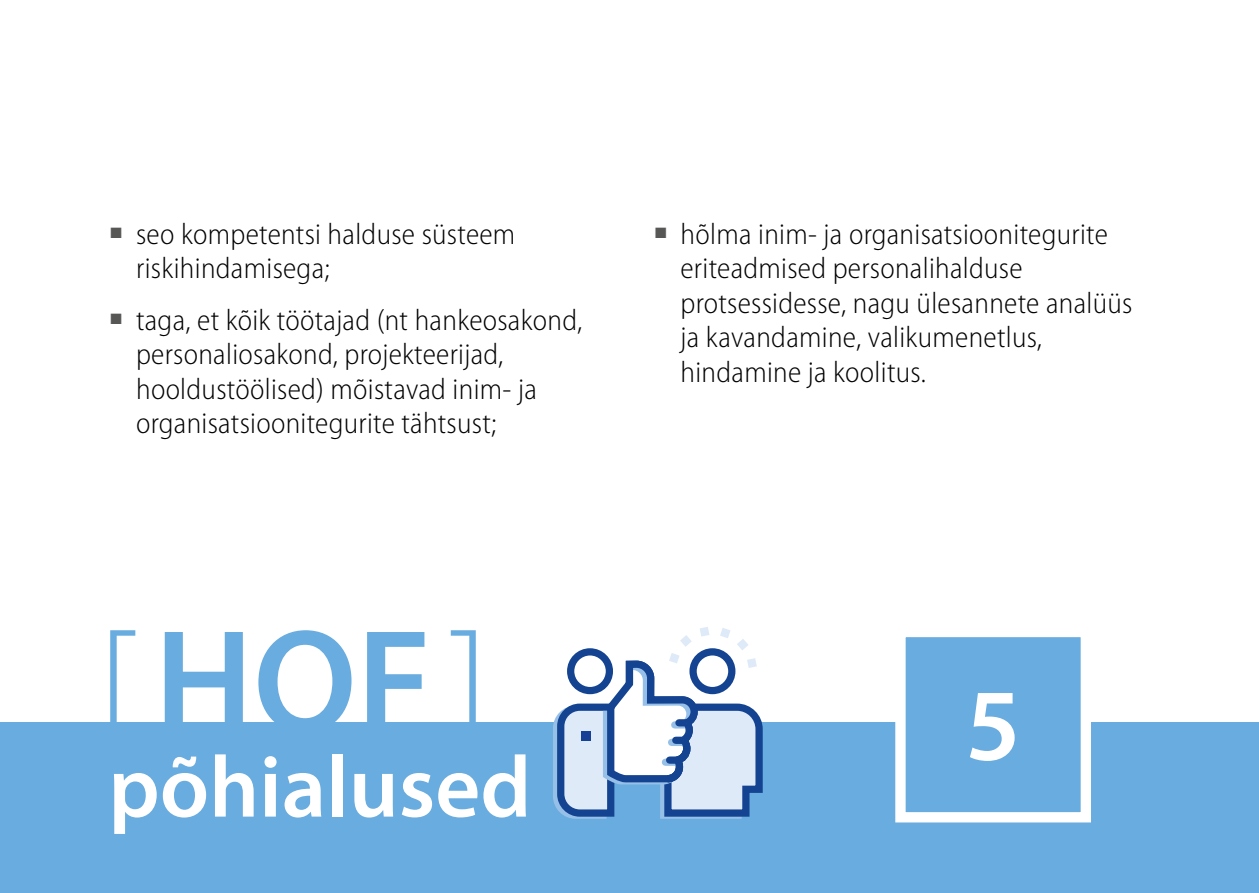
<style>
.page{position:relative;width:1259px;height:893px;background:#fff}
.page>*{position:absolute;margin:0;border:0;box-sizing:border-box;transform-origin:0 0}
.t1{font:600 147px "Myriad Pro";color:#69acdf}
.t2{font:600 102.6px "Myriad Pro";color:#fff}
.t3{font:600 87.6px "Myriad Pro";color:#fff}
.body_bullet_Grise{font:300 semi-condensed 30px/34.5px "Myriad Pro";letter-spacing:.01em;color:#000}
.s1{font-weight:300}
</style>
<div class="page">
<div style="left:0;top:723px;width:1259px;height:170px;background:#69acdf"></div>
<div style="left:895px;top:627px;width:196px;height:195px;background:#69acdf;border:10px solid #fff"></div>
<svg style="left:549px;top:627px;width:217px;height:192px"></svg>
<p class="body_bullet_Grise" style="left:136px;top:216px;width:381px;text-indent:-26px"><sup>■</sup> seo kompetentsi halduse süsteem riskihindamisega;</p>
<p class="body_bullet_Grise" style="left:136px;top:302px;width:447px;text-indent:-26px"><sup>■</sup> taga, et kõik töötajad (nt hankeosakond, personaliosakond, projekteerijad, hooldustöölised) mõistavad inim- ja organisatsioonitegurite tähtsust;</p>
<p class="body_bullet_Grise" style="left:680px;top:216px;width:453px;text-indent:-26px"><sup>■</sup> hõlma inim- ja organisatsioonitegurite eriteadmised personalihalduse protsessidesse, nagu ülesannete analüüs ja kavandamine, valikumenetlus, hindamine ja koolitus.</p>
<h1 class="t1" style="left:97px;top:588px;width:393px"><span class="s1">[</span>HOF<span class="s1">]</span></h1>
<h1 class="t3" style="left:108px;top:731px;width:424px">põhialused</h1>
<p class="t2" style="left:965px;top:660px;width:57px">5</p>
</div>
